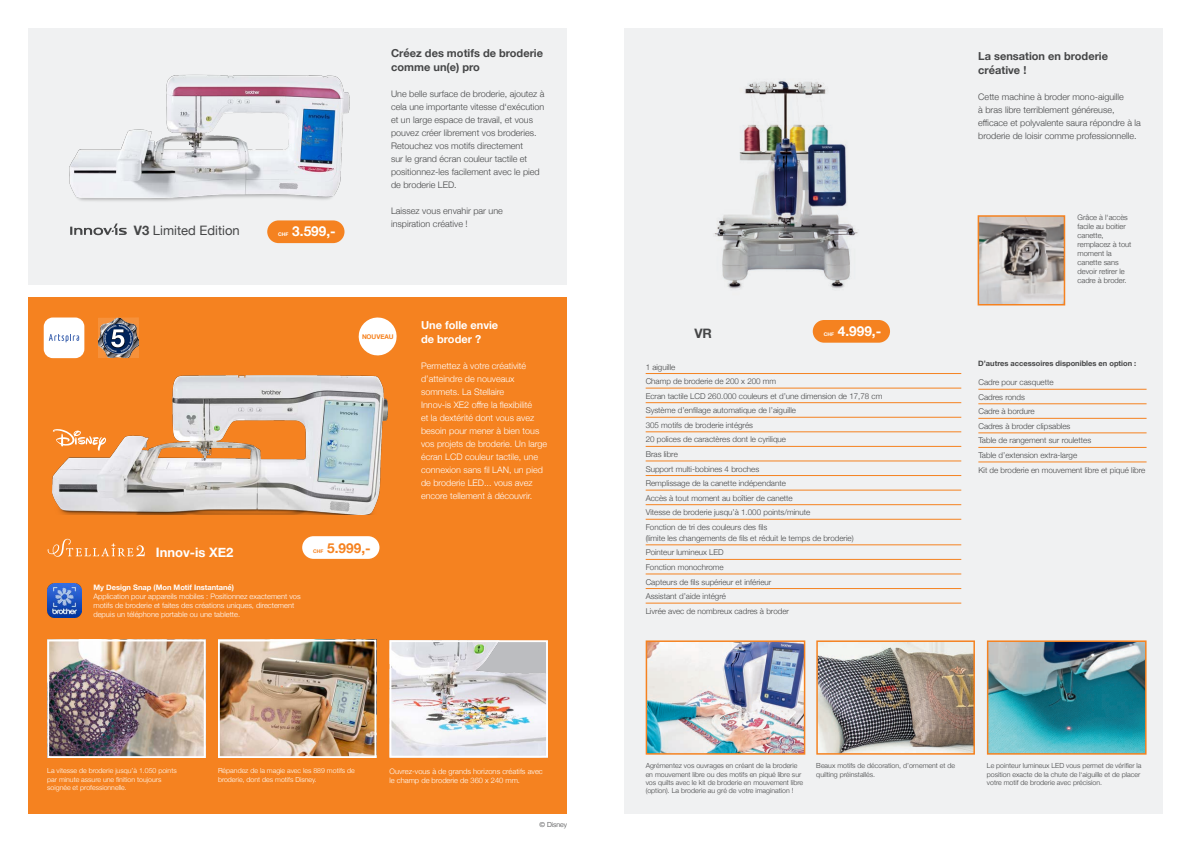
<style>
.page{position:relative;width:1191px;height:842px;background:#fff}
.page>*{position:absolute;margin:0;border:0;box-sizing:border-box;transform-origin:0 0}
.Maschinen_Bezeichnun{font:700 13.6px "Helvetica Neue";color:#fff}
.Maschinen_Bezeichnun-2{font:700 13.6px "Helvetica Neue";color:#f58220}
.Maschinen_Bezeichnun-3{font:13px "Helvetica Neue";color:#454647}
.Maschinen_Bezeichnun-4{font:700 13px "Helvetica Neue";color:#fff}
.Maschinen_Bezeichnun-5{font:700 13px "Helvetica Neue";color:#454647}
.t1{font:700 11px/14px "Helvetica Neue";color:#454647}
.t2{font:700 11px/14px "Helvetica Neue";color:#fff}
.t3{font:300 9px/13px "Helvetica Neue";color:#454647}
.t4{font:300 9px/13px "Helvetica Neue";color:#fff}
.t5{font:300 8px/11px "Helvetica Neue";color:#454647}
.t6{font:300 7.5px/9px "Helvetica Neue";color:#fff}
.t7{font:300 7.5px/9px "Helvetica Neue";color:#454647}
.t8{font:700 7.5px "Helvetica Neue";color:#454647}
.t9{font:700 7.5px "Helvetica Neue";color:#fff}
.t10{font:300 7px/8.4px "Helvetica Neue";color:#454647}
.t11{font:300 7px/8.4px "Helvetica Neue";color:#fff}
.t12{font:700 6.5px "Helvetica Neue";letter-spacing:-.01em;color:#f58220}
.Maschinen_Bezeichnun-6{font:700 5px "Helvetica Neue";color:#fff}
.Maschinen_Bezeichnun-7{font:700 5px "Helvetica Neue";color:#f58220}
.s1{font-weight:700}
</style>
<div class="page">
<div style="left:624px;top:28px;width:538px;height:786px;background:#f0f1f2"></div>
<img style="left:714px;top:81px;width:144px;height:208px">
<img style="left:819px;top:643px;width:153px;height:109px">
<div style="left:816px;top:640px;width:159px;height:115px;border:2px solid #f58220"></div>
<img style="left:990px;top:643px;width:153px;height:109px">
<div style="left:987px;top:640px;width:159px;height:115px;border:2px solid #f58220"></div>
<img style="left:648px;top:643px;width:154px;height:109px">
<div style="left:645px;top:640px;width:160px;height:115px;border:2px solid #f58220"></div>
<img style="left:980px;top:218px;width:82px;height:84px">
<div style="left:977px;top:215px;width:88px;height:90px;border:2px solid #f58220"></div>
<div style="left:812px;top:320px;width:78px;height:23px;background:#f58220;border-radius:11px"></div>
<div style="left:28px;top:28px;width:539px;height:256px;background:#f0f1f2"></div>
<img style="left:69px;top:74px;width:281px;height:127px">
<svg style="left:70px;top:223px;width:57px;height:12px"></svg>
<div style="left:267px;top:220px;width:77px;height:23px;background:#f58220;border-radius:11px"></div>
<div style="left:28px;top:297px;width:539px;height:517px;background:#f58220"></div>
<div style="left:44px;top:317px;width:40px;height:41px;background:#fff;border-radius:9px"></div>
<svg style="left:49px;top:334px;width:30px;height:8px"></svg>
<img style="left:98px;top:317px;width:41px;height:41px">
<svg style="left:103px;top:324px;width:30px;height:29px"></svg>
<svg style="left:104px;top:325px;width:28px;height:27px"></svg>
<img style="left:47px;top:583px;width:35px;height:35px">
<div style="left:302px;top:536px;width:77px;height:23px;background:#fff;border-radius:11px"></div>
<img style="left:53px;top:375px;width:334px;height:139px">
<svg style="left:47px;top:539px;width:98px;height:18px"></svg>
<svg style="left:358px;top:317px;width:39px;height:39px"></svg>
<hr style="left:978px;top:389px;width:168px;height:1px;background:#f58220">
<hr style="left:978px;top:403px;width:168px;height:1px;background:#f58220">
<hr style="left:978px;top:418px;width:168px;height:1px;background:#f58220">
<hr style="left:978px;top:433px;width:168px;height:1px;background:#f58220">
<hr style="left:978px;top:447px;width:168px;height:1px;background:#f58220">
<hr style="left:978px;top:462px;width:168px;height:1px;background:#f58220">
<hr style="left:645px;top:373px;width:316px;height:1px;background:#f58220">
<hr style="left:645px;top:388px;width:316px;height:1px;background:#f58220">
<hr style="left:645px;top:402px;width:316px;height:1px;background:#f58220">
<hr style="left:645px;top:417px;width:316px;height:1px;background:#f58220">
<hr style="left:645px;top:432px;width:316px;height:1px;background:#f58220">
<hr style="left:645px;top:446px;width:316px;height:1px;background:#f58220">
<hr style="left:645px;top:461px;width:316px;height:1px;background:#f58220">
<hr style="left:645px;top:475px;width:316px;height:1px;background:#f58220">
<hr style="left:645px;top:490px;width:316px;height:1px;background:#f58220">
<hr style="left:645px;top:504px;width:316px;height:1px;background:#f58220">
<hr style="left:645px;top:519px;width:316px;height:1px;background:#f58220">
<hr style="left:645px;top:545px;width:316px;height:1px;background:#f58220">
<hr style="left:645px;top:559px;width:316px;height:1px;background:#f58220">
<hr style="left:645px;top:574px;width:316px;height:1px;background:#f58220">
<hr style="left:645px;top:588px;width:316px;height:1px;background:#f58220">
<hr style="left:645px;top:603px;width:316px;height:1px;background:#f58220">
<img style="left:221px;top:643px;width:152px;height:112px">
<div style="left:218px;top:640px;width:158px;height:118px;border:2px solid #fff"></div>
<img style="left:50px;top:643px;width:153px;height:112px">
<div style="left:47px;top:640px;width:159px;height:118px;border:2px solid #fff"></div>
<img style="left:392px;top:643px;width:153px;height:112px">
<div style="left:389px;top:640px;width:159px;height:118px;border:2px solid #fff"></div>
<p class="Maschinen_Bezeichnun-3" style="left:134px;top:221px;width:107px"><span class="s1">V3</span> Limited Edition</p>
<p class="Maschinen_Bezeichnun-6" style="left:278px;top:231px;width:12px">CHF</p>
<p class="Maschinen_Bezeichnun" style="left:292px;top:221px;width:45px">3.599,-</p>
<p class="t1" style="left:391px;top:46px;width:153px">Créez des motifs de broderie comme un(e) pro</p>
<p class="t3" style="left:391px;top:87px;width:155px">Une belle surface de broderie, ajoutez à cela une importante vitesse d‘exécution et un large espace de travail, et vous pouvez créer librement vos broderies.<br>Retouchez vos motifs directement<br>sur le grand écran couleur tactile et positionnez-les facilement avec le pied de broderie LED.</p>
<p class="t3" style="left:391px;top:204px;width:113px">Laissez vous envahir par une inspiration créative !</p>
<p class="t12" style="left:362px;top:331px;width:33px">NOUVEAU</p>
<p class="t2" style="left:421px;top:318px;width:79px">Une folle envie de broder ?</p>
<p class="t4" style="left:421px;top:358px;width:128px">Permettez à votre créativité d’atteindre de nouveaux sommets. La Stellaire<br>Innov-is XE2 offre la flexibilité<br>et la dextérité dont vous avez besoin pour mener à bien tous vos projets de broderie. Un large écran LCD couleur tactile, une connexion sans fil LAN, un pied de broderie LED... vous avez encore tellement à découvrir.</p>
<p class="Maschinen_Bezeichnun-4" style="left:156px;top:542px;width:79px">Innov-is XE2</p>
<p class="t9" style="left:93px;top:581px;width:142px">My Design Snap (Mon Motif Instantané)</p>
<p class="t6" style="left:93px;top:591px;width:209px">Application pour appareils mobiles : Positionnez exactement vos motifs de broderie et faites des créations uniques, directement depuis un téléphone portable ou une tablette.</p>
<p class="Maschinen_Bezeichnun-7" style="left:313px;top:547px;width:12px">CHF</p>
<p class="Maschinen_Bezeichnun-2" style="left:327px;top:537px;width:45px">5.999,-</p>
<p class="t11" style="left:47px;top:766px;width:131px">La vitesse de broderie jusqu’à 1.050 points par minute assure une finition toujours soignée et professionnelle.</p>
<p class="t6" style="left:389px;top:766px;width:155px">Ouvrez-vous à de grands horizons créatifs avec le champ de broderie de 360 x 240 mm.</p>
<p class="t11" style="left:218px;top:766px;width:138px">Répandez de la magie avec les 889 motifs de broderie, dont des motifs Disney.</p>
<p class="t10" style="left:539px;top:820px;width:29px">© Disney</p>
<p class="t1" style="left:978px;top:49px;width:131px">La sensation en broderie créative !</p>
<p class="t3" style="left:978px;top:89px;width:164px">Cette machine à broder mono-aiguille<br>à bras libre terriblement généreuse, efficace et polyvalente saura répondre à la broderie de loisir comme professionnelle.</p>
<p class="Maschinen_Bezeichnun-5" style="left:694px;top:323px;width:19px">VR</p>
<p class="Maschinen_Bezeichnun-6" style="left:823px;top:330px;width:12px">CHF</p>
<p class="Maschinen_Bezeichnun" style="left:838px;top:320px;width:45px">4.999,-</p>
<p class="t5" style="left:645px;top:361px;width:31px">1 aiguille</p>
<p class="t5" style="left:645px;top:375px;width:132px">Champ de broderie de 200 x 200 mm</p>
<p class="t5" style="left:645px;top:390px;width:238px">Ecran tactile LCD 260.000 couleurs et d’une dimension de 17,78 cm</p>
<p class="t5" style="left:645px;top:404px;width:152px">Système d’enfilage automatique de l’aiguille</p>
<p class="t5" style="left:645px;top:419px;width:109px">305 motifs de broderie intégrés</p>
<p class="t5" style="left:645px;top:433px;width:142px">20 polices de caractères dont le cyrilique</p>
<p class="t5" style="left:645px;top:448px;width:34px">Bras libre</p>
<p class="t5" style="left:645px;top:463px;width:115px">Support multi-bobines 4 broches</p>
<p class="t5" style="left:645px;top:477px;width:142px">Remplissage de la canette indépendante</p>
<p class="t5" style="left:645px;top:492px;width:149px">Accès à tout moment au boîtier de canette</p>
<p class="t5" style="left:645px;top:506px;width:166px">Vitesse de broderie jusqu’à 1.000 points/minute</p>
<p class="t5" style="left:645px;top:521px;width:209px">Fonction de tri des couleurs des fils<br>(limite les changements de fils et réduit le temps de broderie)</p>
<p class="t5" style="left:645px;top:546px;width:80px">Pointeur lumineux LED</p>
<p class="t5" style="left:645px;top:561px;width:79px">Fonction monochrome</p>
<p class="t5" style="left:645px;top:576px;width:127px">Capteurs de fils supérieur et inférieur</p>
<p class="t5" style="left:645px;top:590px;width:82px">Assistant d’aide intégré</p>
<p class="t5" style="left:645px;top:605px;width:145px">Livrée avec de nombreux cadres à broder</p>
<p class="t7" style="left:1077px;top:213px;width:55px">Grâce à l‘accès facile au boitier canette, remplacez à tout moment la canette sans devoir retirer le cadre à broder.</p>
<p class="t8" style="left:978px;top:358px;width:160px">D’autres accessoires disponibles en option :</p>
<p class="t5" style="left:978px;top:376px;width:77px">Cadre pour casquette</p>
<p class="t5" style="left:978px;top:391px;width:48px">Cadres ronds</p>
<p class="t5" style="left:978px;top:405px;width:58px">Cadre à bordure</p>
<p class="t5" style="left:978px;top:420px;width:94px">Cadres à broder clipsables</p>
<p class="t5" style="left:978px;top:434px;width:114px">Table de rangement sur roulettes</p>
<p class="t5" style="left:978px;top:449px;width:100px">Table d’extension extra-large</p>
<p class="t5" style="left:978px;top:464px;width:168px">Kit de broderie en mouvement libre et piqué libre</p>
<p class="t10" style="left:645px;top:761px;width:159px">Agrémentez vos ouvrages en créant de la broderie en mouvement libre ou des motifs en piqué libre sur vos quilts avec le kit de broderie en mouvement libre (option). La broderie au gré de votre imagination !</p>
<p class="t10" style="left:816px;top:761px;width:140px">Beaux motifs de décoration, d’ornement et de quilting préinstallés.</p>
<p class="t10" style="left:987px;top:761px;width:156px">Le pointeur lumineux LED vous permet de vérifier la position exacte de la chute de l‘aiguille et de placer votre motif de broderie avec précision.</p>
</div>
